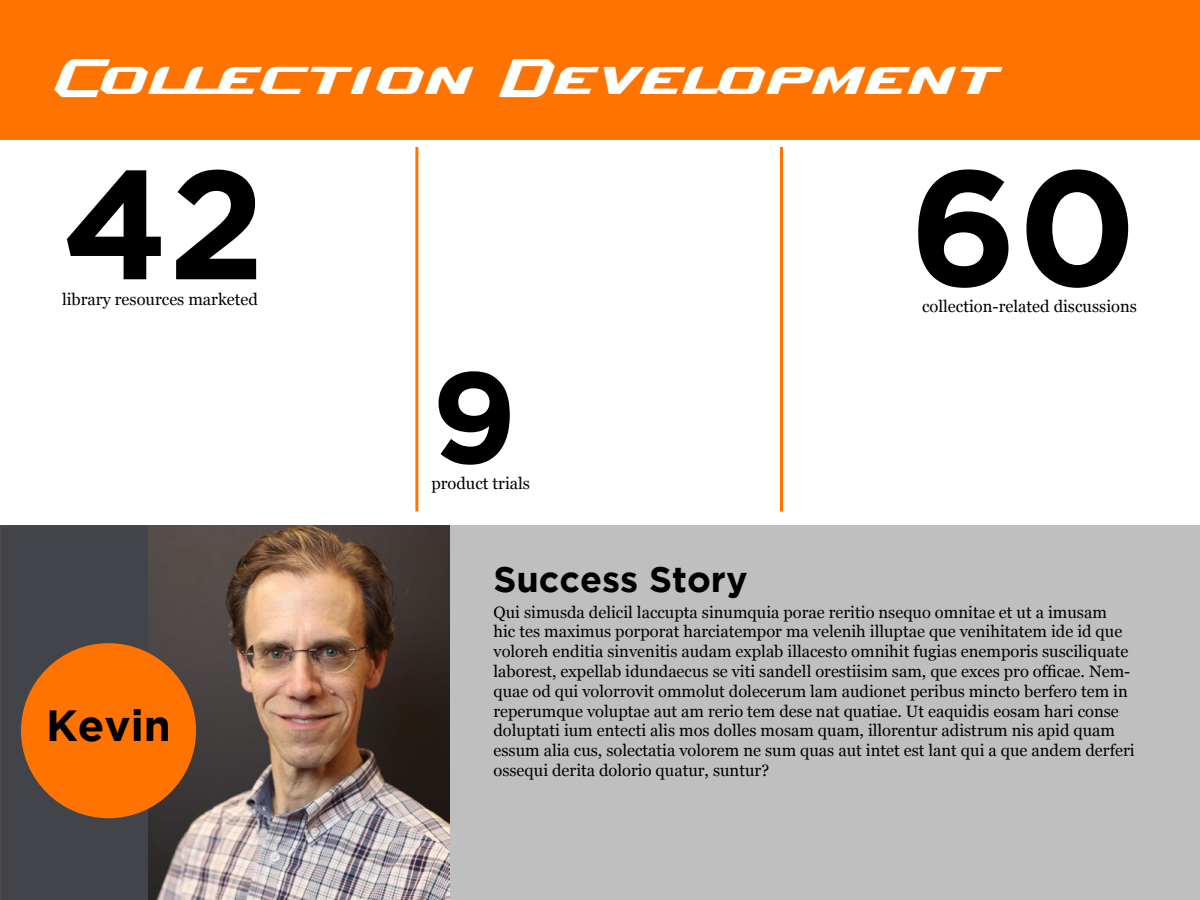
<style>
.page{position:relative;width:1200px;height:900px;background:#fff}
.page>*{position:absolute;margin:0;border:0;box-sizing:border-box;transform-origin:0 0}
.t1{font:700 163.5px "Gotham";color:#000}
.t2{font:700 154.5px "Gotham";color:#000}
.t3{font:700 129px "Gotham";color:#000}
.t4{font:49.5px "Ok State U";color:#fff}
.t5{font:700 43.5px "Gotham";color:#000}
.t6{font:700 36px "Gotham";color:#000}
.t7{font:16.5px/19.8px "Georgia";color:#000}
</style>
<div class="page">
<div style="left:0;top:0;width:1200px;height:140px;background:#ff7300"></div>
<div style="left:0;top:525px;width:149px;height:375px;background:#434449"></div>
<div style="left:450px;top:525px;width:750px;height:375px;background:#bfbfbf"></div>
<img style="left:149px;top:525px;width:301px;height:375px">
<div style="left:21px;top:643px;width:175px;height:175px;background:#ff7300;border-radius:50%"></div>
<hr style="left:415px;top:147px;width:3px;height:365px;background:#ff7300">
<hr style="left:780px;top:147px;width:3px;height:365px;background:#ff7300">
<h3 class="t4" style="left:54px;top:54px;width:947px">Collection Development</h3>
<h2 class="t2" style="left:62px;top:135px;width:204px">42</h2>
<p class="t7" style="left:62px;top:290px;width:197px">library resources marketed</p>
<h3 class="t5" style="left:46px;top:701px;width:126px">Kevin</h3>
<h3 class="t3" style="left:431px;top:343px;width:87px">9</h3>
<p class="t7" style="left:431px;top:474px;width:100px">product trials</p>
<h1 class="t1" style="left:909px;top:133px;width:229px">60</h1>
<p class="t7" style="left:922px;top:296px;width:216px">collection-related discussions</p>
<h3 class="t6" style="left:494px;top:558px;width:256px">Success Story</h3>
<p class="t7" style="left:494px;top:602px;width:643px">Qui simusda delicil laccupta sinumquia porae reritio nsequo omnitae et ut a imusam<br>hic tes maximus porporat harciatempor ma velenih illuptae que venihitatem ide id que voloreh enditia sinvenitis audam explab illacesto omnihit fugias enemporis susciliquate laborest, expellab idundaecus se viti sandell orestiisim sam, que exces pro officae. Nem&shy;quae od qui volorrovit ommolut dolecerum lam audionet peribus mincto berfero tem in reperumque voluptae aut am rerio tem dese nat quatiae. Ut eaquidis eosam hari conse doluptati ium entecti alis mos dolles mosam quam, illorentur adistrum nis apid quam essum alia cus, solectatia volorem ne sum quas aut intet est lant qui a que andem derferi ossequi derita dolorio quatur, suntur?</p>
</div>
